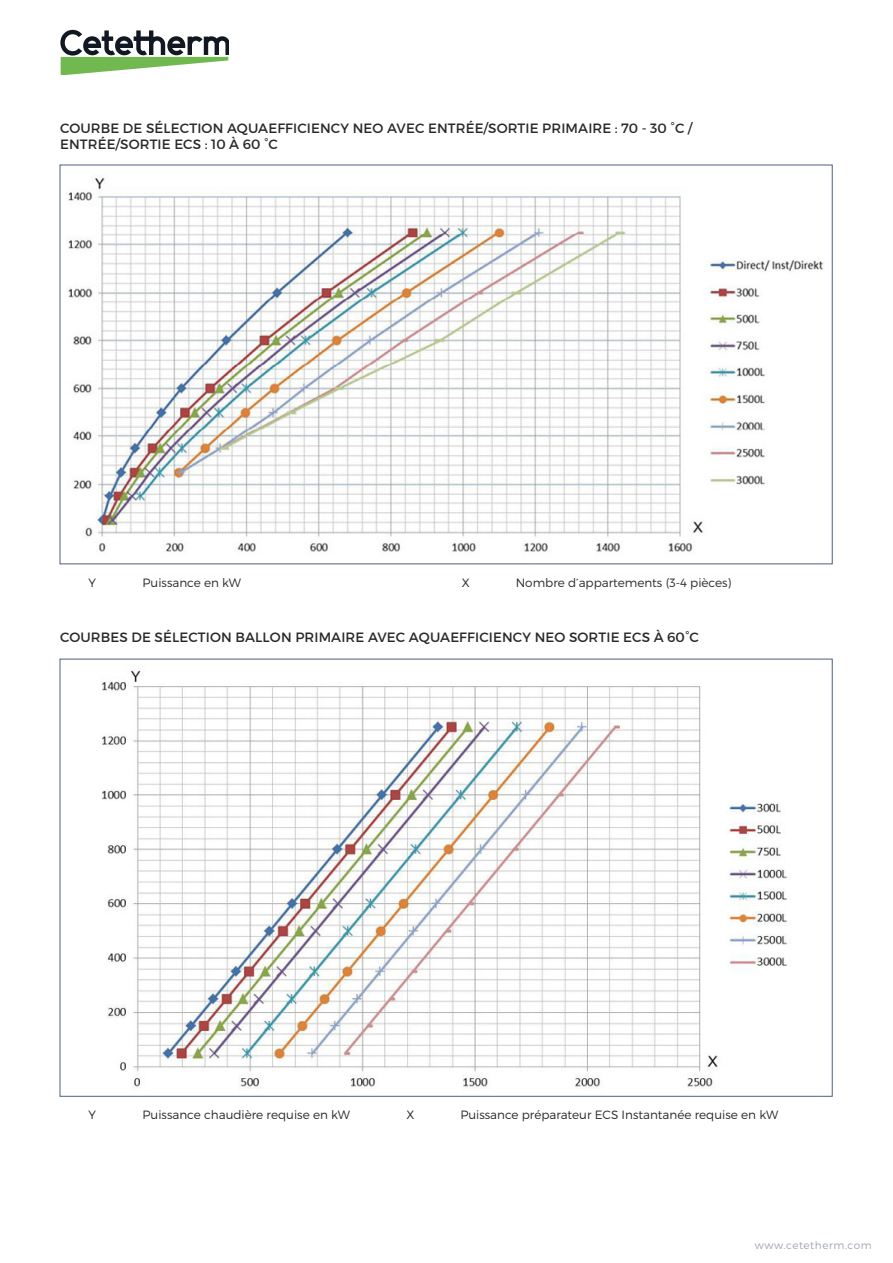
<style>
.page{position:relative;width:893px;height:1263px;background:#fff}
.page>*{position:absolute;margin:0;border:0;box-sizing:border-box;transform-origin:0 0}
.t1{font:13.5px/16.2px "Montserrat";letter-spacing:.01em;color:#282827}
.t2{font:300 12px "Montserrat";color:#282827}
.t3{font:300 10.5px "Montserrat";letter-spacing:.05em;color:#9fa5b3}
</style>
<div class="page">
<svg style="left:60px;top:30px;width:168px;height:45px"></svg>
<img style="left:68px;top:178px;width:756px;height:374px">
<img style="left:102px;top:670px;width:686px;height:418px">
<p class="t1" style="left:60px;top:120px;width:634px">COURBE DE SÉLECTION AQUAEFFICIENCY NEO AVEC ENTRÉE/SORTIE PRIMAIRE : 70 - 30 °C /<br>ENTRÉE/SORTIE ECS : 10 À 60 °C</p>
<p class="t2" style="left:89px;top:575px;width:9px">Y</p>
<p class="t2" style="left:143px;top:575px;width:100px">Puissance en kW</p>
<p class="t2" style="left:462px;top:575px;width:9px">X</p>
<p class="t2" style="left:516px;top:575px;width:217px">Nombre d’appartements (3-4 pièces)</p>
<p class="t1" style="left:60px;top:629px;width:640px">COURBES DE SÉLECTION BALLON PRIMAIRE AVEC AQUAEFFICIENCY NEO SORTIE ECS À 60°C</p>
<p class="t2" style="left:89px;top:1107px;width:9px">Y</p>
<p class="t2" style="left:143px;top:1107px;width:209px">Puissance chaudière requise en kW</p>
<p class="t2" style="left:406px;top:1107px;width:9px">X</p>
<p class="t2" style="left:460px;top:1107px;width:319px">Puissance préparateur ECS Instantanée requise en kW</p>
<p class="t3" style="left:755px;top:1239px;width:118px">www.cetetherm.com</p>
</div>
